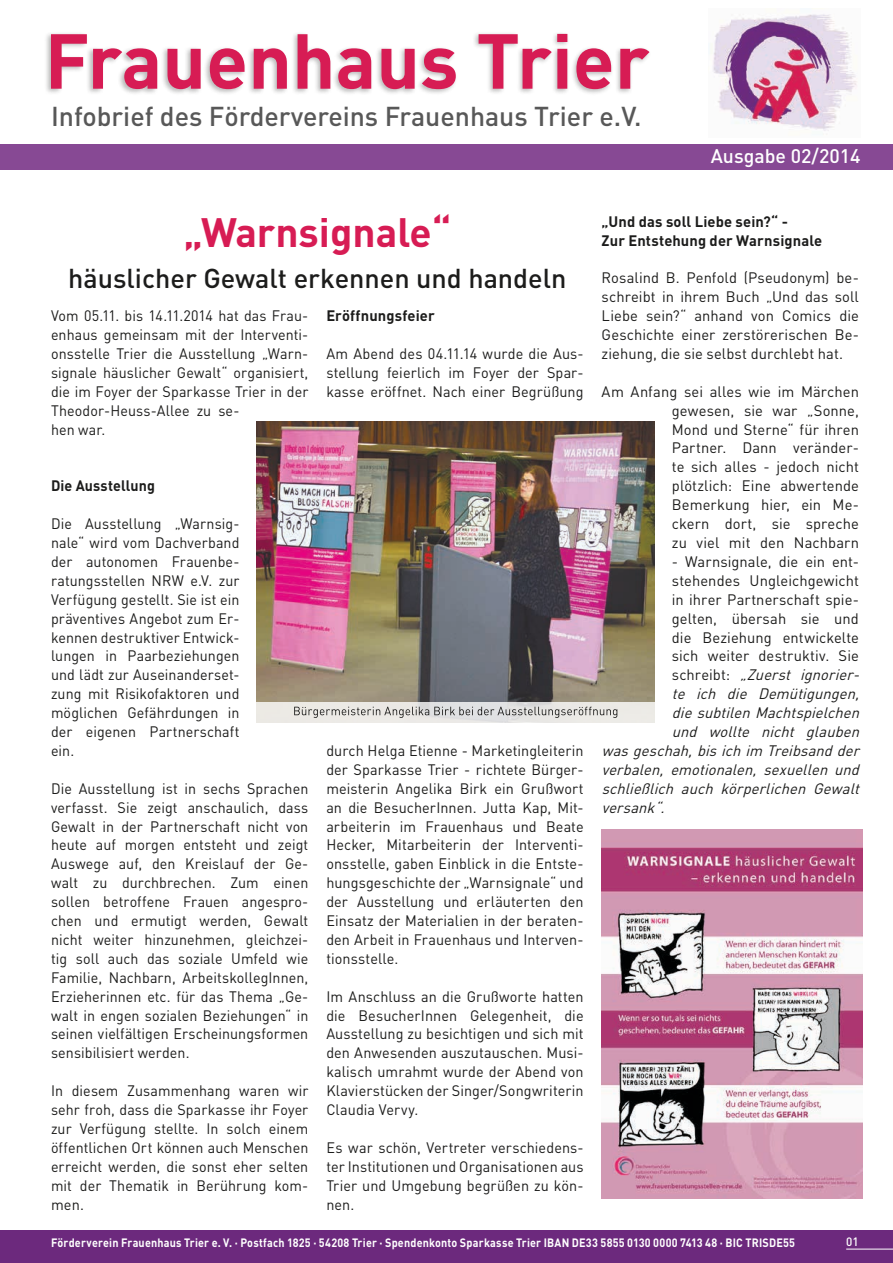
<style>
.page{position:relative;width:893px;height:1263px;background:#fff}
.page>*{position:absolute;margin:0;border:0;box-sizing:border-box;transform-origin:0 0}
.t1{font:700 76.5px "DIN";color:#d71c54}
.t2{font:700 40.5px "DIN";color:#d71c54}
.t3{font:500 27px "DIN";color:#585858}
.t4{font:500 27px "DIN";color:#1c1c1b}
.t5{font:500 19.5px "DIN";color:#fff}
.t6{font:15px/18.9px "DIN";letter-spacing:.005em;color:#1c1c1b;text-align:justify;scale:.95 1}
.t7{font:15px/18.9px "DIN";letter-spacing:.005em;color:#1c1c1b;text-align:justify;scale:.96 1}
.t8{font:15px/18.9px "DIN";letter-spacing:.005em;color:#1c1c1b;text-align:justify}
.t9{font:italic 15px "DIN";color:#1c1c1b}
.t10{font:700 15px/18.9px "DIN";letter-spacing:.01em;color:#1c1c1b}
.t11{font:700 15px "DIN";letter-spacing:.01em;color:#1c1c1b;scale:.95 1}
.t12{font:700 12px "DIN";letter-spacing:.015em;color:#fff;scale:.9 1}
.t13{font:500 12px "DIN";color:#fff}
.s1{font-style:normal}
</style>
<div class="page">
<div style="left:0;top:1230px;width:893px;height:33px;background:#6c297d"></div>
<hr style="left:846px;top:1249px;width:47px;height:1px;background:#fff">
<img style="left:711px;top:14px;width:146px;height:121px">
<div style="left:0;top:144px;width:893px;height:25px;background:#874994"></div>
<div style="left:45px;top:31px;width:606px;height:64px;background:#1c1c1b;opacity:.3"></div>
<img style="left:256px;top:422px;width:399px;height:280px">
<img style="left:602px;top:829px;width:260px;height:369px">
<svg style="left:256px;top:702px;width:399px;height:21px;background:#e8e7e4"></svg>
<svg style="left:294px;top:707px;width:323px;height:11px;background:#c3c2c0"></svg>
<h1 class="t1" style="left:45px;top:11px;width:606px">Frauenhaus Trier</h1>
<h3 class="t3" style="left:51px;top:99px;width:592px">Infobrief des Fördervereins Frauenhaus Trier e.V.</h3>
<h3 class="t5" style="left:711px;top:144px;width:151px">Ausgabe 02/2014</h3>
<h2 class="t2" style="left:183px;top:206px;width:269px">„Warnsignale“</h2>
<h3 class="t4" style="left:68px;top:261px;width:500px">häuslicher Gewalt erkennen und handeln</h3>
<p class="t6" style="left:51px;top:306px;width:272px;text-align:left">Vom 05.11. bis 14.11.2014 hat das Frau&shy;enhaus gemeinsam mit der Interventi&shy;onsstelle Trier die Ausstellung „Warn&shy;signale häuslicher Gewalt“ organisiert, die im Foyer der Sparkasse Trier in der Theodor-Heuss-Allee zu se-<br>hen war.</p>
<p class="t10" style="left:326px;top:306px;width:110px">Eröffnungsfeier</p>
<p class="t7" style="left:326px;top:344px;width:270px">Am Abend des 04.11.14 wurde die Aus&shy;stellung feierlich im Foyer der Spar&shy;kasse eröffnet. Nach einer Begrüßung</p>
<p class="t11" style="left:51px;top:476px;width:111px">Die Ausstellung</p>
<p class="t6" style="left:51px;top:514px;width:200px">Die Ausstellung „Warnsig&shy;nale“ wird vom Dachverband der autonomen Frauenbe&shy;ratungsstellen NRW e.V. zur Verfügung gestellt. Sie ist ein präventives Angebot zum Er&shy;kennen destruktiver Entwick&shy;lungen in Paarbeziehungen und lädt zur Auseinanderset&shy;zung mit Risikofaktoren und möglichen Gefährdungen in der eigenen Partnerschaft ein.</p>
<p class="t6" style="left:51px;top:778px;width:272px">Die Ausstellung ist in sechs Sprachen verfasst. Sie zeigt anschaulich, dass Gewalt in der Partnerschaft nicht von heute auf morgen entsteht und zeigt Auswege auf, den Kreislauf der Ge&shy;walt zu durchbrechen. Zum einen sollen betroffene Frauen angespro&shy;chen und ermutigt werden, Gewalt nicht weiter hinzunehmen, gleichzei&shy;tig soll auch das soziale Umfeld wie Familie, Nachbarn, ArbeitskollegInnen, Erzieherinnen etc. für das Thema „Ge&shy;walt in engen sozialen Beziehungen“ in seinen vielfältigen Erscheinungsformen sensibilisiert werden.</p>
<p class="t6" style="left:51px;top:1081px;width:272px">In diesem Zusammenhang waren wir sehr froh, dass die Sparkasse ihr Foyer zur Verfügung stellte. In solch einem öffentlichen Ort können auch Menschen erreicht werden, die sonst eher selten mit der Thematik in Berührung kom&shy;men.</p>
<p class="t7" style="left:326px;top:741px;width:270px">durch Helga Etienne - Marketingleiterin der Sparkasse Trier - richtete Bürger&shy;meisterin Angelika Birk ein Grußwort an die BesucherInnen. Jutta Kap, Mit&shy;arbeiterin im Frauenhaus und Beate Hecker, Mitarbeiterin der Interventi&shy;onsstelle, gaben Einblick in die Entste&shy;hungsgeschichte der „Warnsignale“ und der Ausstellung und erläuterten den Einsatz der Materialien in der beraten&shy;den Arbeit in Frauenhaus und Interven&shy;tionsstelle.</p>
<p class="t7" style="left:326px;top:986px;width:270px">Im Anschluss an die Grußworte hatten die BesucherInnen Gelegenheit, die Ausstellung zu besichtigen und sich mit den Anwesenden auszutauschen. Musi&shy;kalisch umrahmt wurde der Abend von Klavierstücken der Singer/Songwriterin Claudia Vervy.</p>
<p class="t7" style="left:326px;top:1138px;width:270px">Es war schön, Vertreter verschiedens&shy;ter Institutionen und Organisationen aus Trier und Umgebung begrüßen zu kön&shy;nen.</p>
<p class="t10" style="left:602px;top:211px;width:222px">„Und das soll Liebe sein?“ -<br>Zur Entstehung der Warnsignale</p>
<p class="t8" style="left:602px;top:268px;width:259px">Rosalind B. Penfold (Pseudonym) be&shy;schreibt in ihrem Buch „Und das soll Liebe sein?“ anhand von Comics die Geschichte einer zerstörerischen Be&shy;ziehung, die sie selbst durchlebt hat.</p>
<p class="t8" style="left:672px;top:382px;width:189px;text-indent:-70px">Am Anfang sei alles wie im Märchen gewesen, sie war „Sonne, Mond und Sterne“ für ihren Partner. Dann veränder&shy;te sich alles - jedoch nicht plötzlich: Eine abwertende Bemerkung hier, ein Me&shy;ckern dort, sie spreche zu viel mit den Nachbarn</p>
<p class="t8" style="left:672px;top:552px;width:189px">- Warnsignale, die ein ent-</p>
<p class="t8" style="left:672px;top:571px;width:189px">stehendes Ungleichgewicht</p>
<p class="t8" style="left:672px;top:589px;width:189px">in ihrer Partnerschaft spie-</p>
<p class="t8" style="left:672px;top:608px;width:189px">gelten, übersah sie und</p>
<p class="t8" style="left:672px;top:627px;width:189px">die Beziehung entwickelte</p>
<p class="t8" style="left:672px;top:646px;width:189px">sich weiter destruktiv. Sie</p>
<p class="t9" style="left:672px;top:665px;width:193px"><span class="s1">s c h r e i b t :</span> „Zuerst ignorier-</p>
<p class="t9" style="left:672px;top:684px;width:193px">te ich die Demütigungen,</p>
<p class="t9" style="left:672px;top:703px;width:193px">diesubtilenMachtspielchen</p>
<p class="t9" style="left:672px;top:722px;width:193px">und wollte nicht glauben</p>
<p class="t9" style="left:602px;top:741px;width:263px">wasgeschah,bisichim Treibsandder</p>
<p class="t9" style="left:602px;top:760px;width:263px">verbalen, emotionalen, sexuellen und</p>
<p class="t9" style="left:602px;top:779px;width:263px">schließlich auch körperlichen Gewalt</p>
<p class="t9" style="left:602px;top:798px;width:69px">versank“.</p>
<p class="t12" style="left:51px;top:1234px;width:828px">Förderverein Frauenhaus Trier e. V. · Postfach 1825 · 54208 Trier · Spendenkonto Sparkasse Trier IBAN DE33 5855 0130 0000 7413 48 · BIC TRISDE55</p>
<p class="t13" style="left:846px;top:1234px;width:14px">01</p>
</div>
